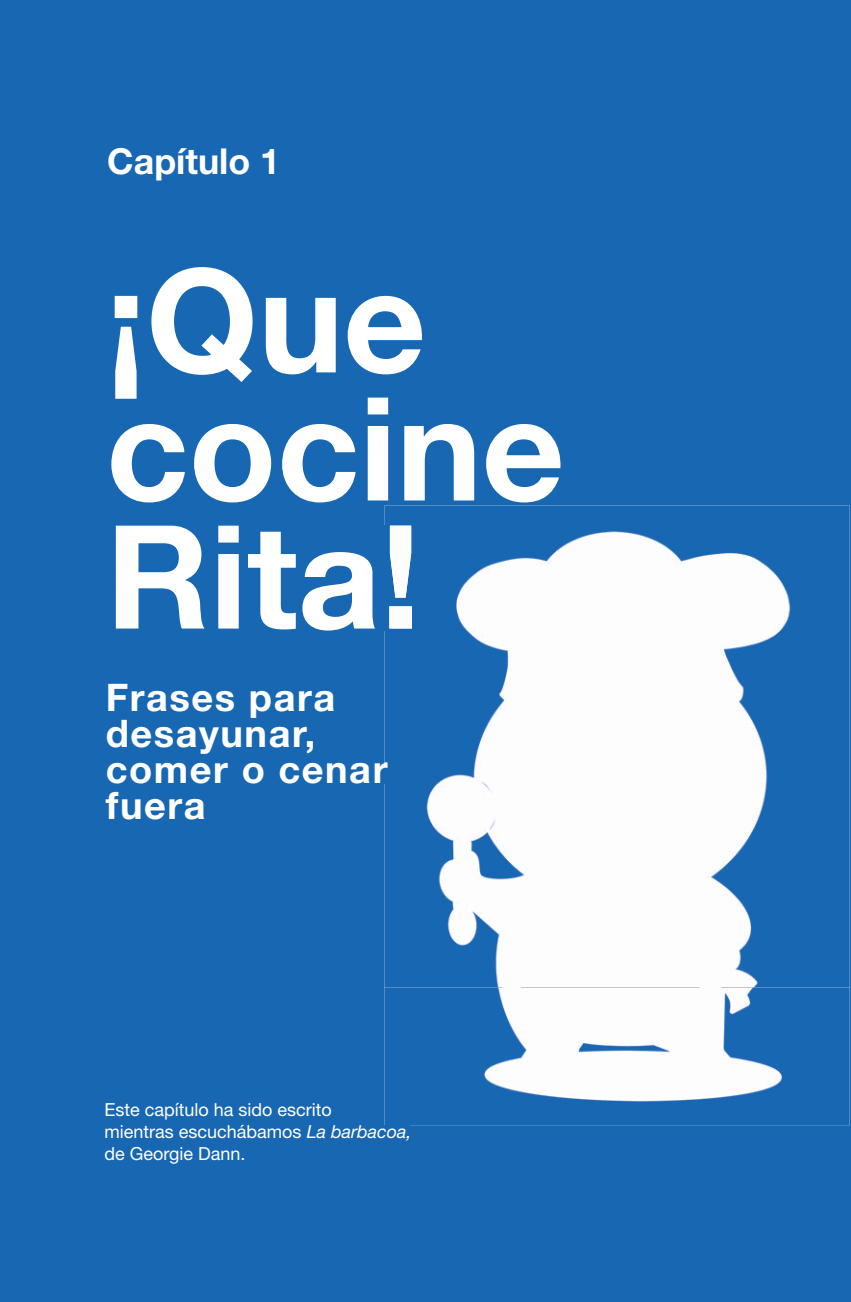
<style>
.page{position:relative;width:851px;height:1302px;background:#fff}
.page>*{position:absolute;margin:0;border:0;box-sizing:border-box;transform-origin:0 0}
.t1{font:700 144px/128px "Helvetica Neue LT Std";color:#fff}
.t2{font:700 38px/36px "Helvetica Neue LT Std";letter-spacing:.04em;color:#fff}
.t3{font:700 35.8px "Helvetica Neue LT Std";color:#fff}
.t4{font:18px/22px "Helvetica Neue LT Std";color:#fff}
.s1{font-style:italic}
</style>
<div class="page">
<div style="left:0;top:0;width:850px;height:1301px;background:#1867b3"></div>
<img style="left:384px;top:505px;width:465px;height:482px">
<img style="left:384px;top:987px;width:465px;height:138px">
<img style="left:384px;top:525px;width:28px;height:105px">
<img style="left:384px;top:762px;width:3px;height:21px">
<h3 class="t3" style="left:107px;top:139px;width:174px">Capítulo 1</h3>
<h1 class="t1" style="left:106px;top:254px;width:460px">¡Que cocine<br>Rita!</h1>
<h2 class="t2" style="left:106px;top:678px;width:283px">Frases para desayunar, comer o cenar fuera</h2>
<p class="t4" style="left:104px;top:1098px;width:308px">Este capítulo ha sido escrito<br>mientras escuchábamos <span class="s1">La barbacoa, </span>de Georgie Dann.</p>
</div>
